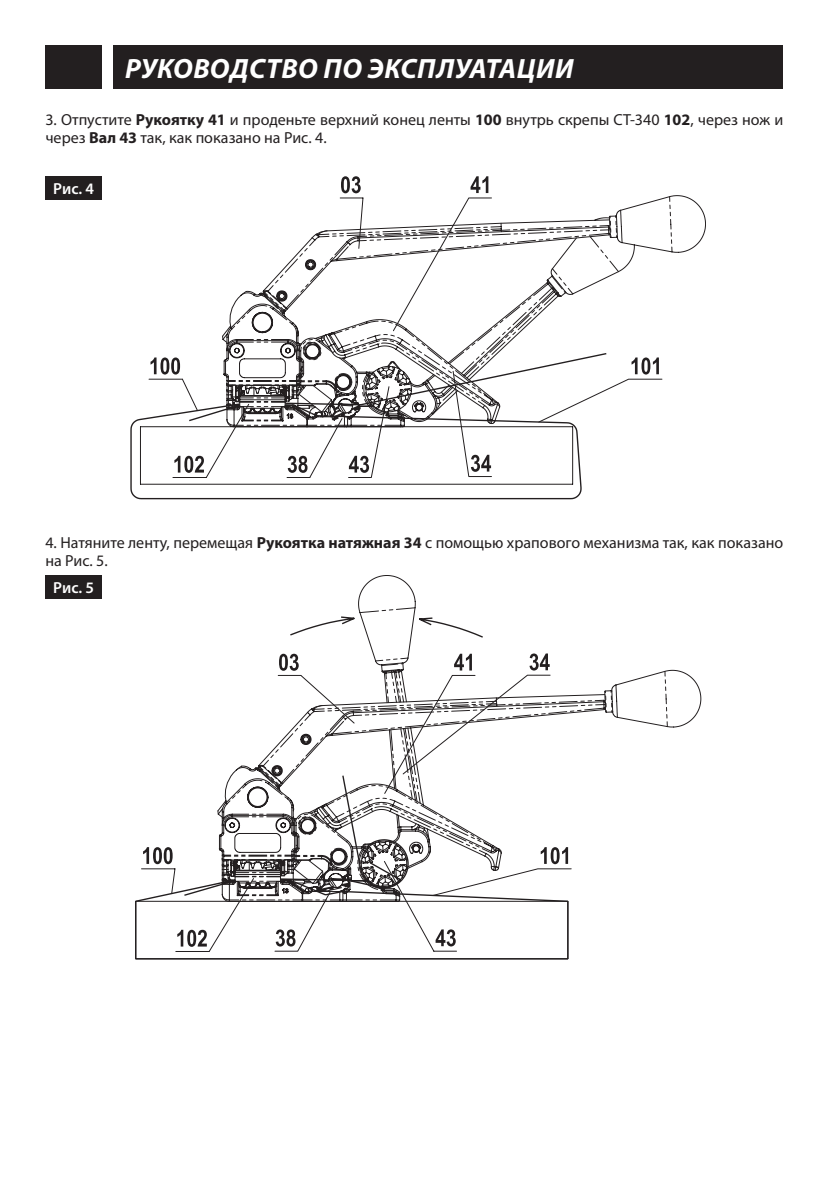
<style>
.page{position:relative;width:840px;height:1191px;background:#fff}
.page>*{position:absolute;margin:0;border:0;box-sizing:border-box;transform-origin:0 0}
.Стиль_абзаца_5{font:italic 700 28px "Myriad Pro";letter-spacing:.02em;color:#fff}
.Текст{font:16px/18px "Myriad Pro";color:#231f20}
.Fig{font:600 16px "Myriad Pro";letter-spacing:-.005em;color:#fff}
.s1{font-weight:700}
</style>
<div class="page">
<div style="left:45px;top:45px;width:57px;height:44px;background:#231f20"></div>
<div style="left:113px;top:45px;width:669px;height:44px;background:#231f20"></div>
<svg style="left:477px;top:192px;width:195px;height:188px"></svg>
<svg style="left:491px;top:215px;width:126px;height:142px"></svg>
<svg style="left:130px;top:352px;width:477px;height:147px"></svg>
<svg style="left:148px;top:357px;width:101px;height:121px"></svg>
<svg style="left:182px;top:197px;width:309px;height:214px"></svg>
<svg style="left:470px;top:176px;width:18px;height:17px"></svg>
<svg style="left:286px;top:176px;width:103px;height:302px"></svg>
<svg style="left:452px;top:371px;width:39px;height:106px"></svg>
<svg style="left:538px;top:357px;width:124px;height:66px"></svg>
<svg style="left:569px;top:686px;width:44px;height:184px"></svg>
<svg style="left:135px;top:615px;width:434px;height:344px"></svg>
<svg style="left:274px;top:891px;width:56px;height:60px"></svg>
<svg style="left:278px;top:654px;width:76px;height:70px"></svg>
<svg style="left:384px;top:653px;width:166px;height:141px"></svg>
<svg style="left:141px;top:847px;width:113px;height:105px"></svg>
<hr style="left:176px;top:951px;width:33px;height:1px;background:#231f20">
<svg style="left:383px;top:847px;width:188px;height:104px"></svg>
<div style="left:45px;top:176px;width:57px;height:24px;background:#231f20"></div>
<div style="left:45px;top:575px;width:57px;height:23px;background:#231f20"></div>
<p class="Стиль_абзаца_5" style="left:125px;top:50px;width:450px">РУКОВОДСТВО ПО ЭКСПЛУАТАЦИИ</p>
<p class="Текст" style="left:45px;top:111px;width:738px">3. Отпустите <span class="s1">Рукоятку 41</span> и проденьте верхний конец ленты <span class="s1">100</span> внутрь скрепы СТ-340 <span class="s1">102</span>, через нож и через <span class="s1">Вал 43</span> так, как показано на Рис. 4.</p>
<p class="Fig" style="left:53px;top:178px;width:42px">Рис. 4</p>
<p class="Текст" style="left:45px;top:533px;width:739px">4. Натяните ленту, перемещая <span class="s1">Рукоятка натяжная 34</span> с помощью храпового механизма так, как показано на Рис. 5.</p>
<p class="Fig" style="left:53px;top:577px;width:42px">Рис. 5</p>
</div>
